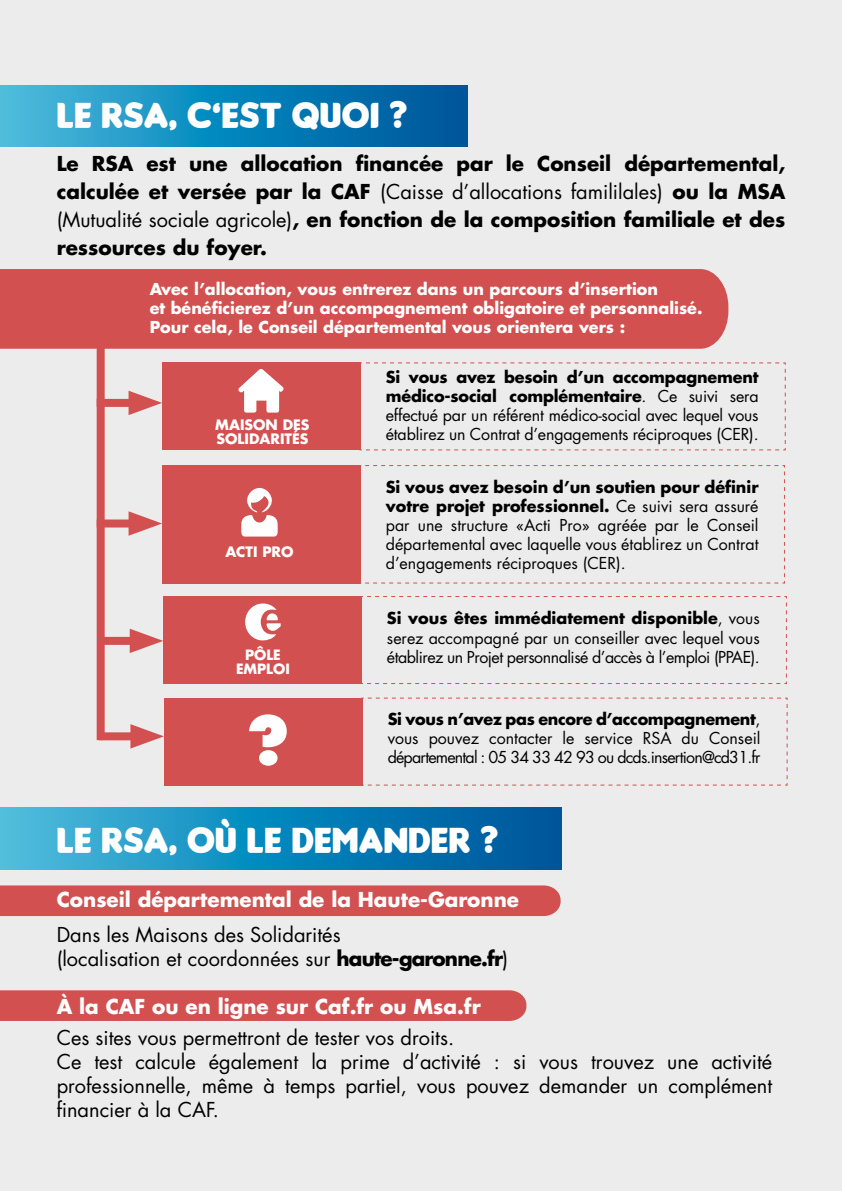
<style>
.page{position:relative;width:842px;height:1191px;background:#ececec}
.page>*{position:absolute;margin:0;border:0;box-sizing:border-box;transform-origin:0 0}
.t1{font:38px "Insaniburger with Cheese";letter-spacing:.01em;color:#fff}
.t2{font:20px/24px "Futura Std";color:#000}
.t3{font:700 20px/28px "Futura Std";color:#000;text-align:justify}
.t4{font:700 20px "Futura Std";color:#fff}
.t5{font:16px/19.2px "Futura Std";letter-spacing:-.01em;color:#000;text-align:justify}
.t6{font:700 16px/19.2px "Futura Std";color:#fff}
.t7{font:700 14px/14px "Futura Std";color:#fff}
.t8{font:700 13.8px/13.8px "Futura Std";color:#fff;text-align:center}
.s1{font-weight:400}
.s2{font-weight:700}
</style>
<div class="page">
<svg style="left:0;top:808px;width:562px;height:61px;background:#1587bb"></svg>
<div style="left:0;top:885px;width:561px;height:31px;background:#d35050"></div>
<div style="left:0;top:990px;width:526px;height:31px;background:#d35050"></div>
<div style="left:0;top:269px;width:728px;height:80px;background:#d35050"></div>
<svg style="left:0;top:85px;width:468px;height:61px;background:#1486bb"></svg>
<div style="left:162px;top:465px;width:198px;height:118px;background:#d35050"></div>
<div style="left:163px;top:596px;width:198px;height:88px;background:#d35050"></div>
<div style="left:162px;top:362px;width:198px;height:88px;background:#d35050"></div>
<svg style="left:359px;top:362px;width:427px;height:89px"></svg>
<svg style="left:238px;top:369px;width:46px;height:43px"></svg>
<svg style="left:245px;top:603px;width:36px;height:38px"></svg>
<svg style="left:241px;top:488px;width:37px;height:48px"></svg>
<svg style="left:361px;top:596px;width:426px;height:88px"></svg>
<svg style="left:358px;top:465px;width:427px;height:119px"></svg>
<div style="left:97px;top:330px;width:8px;height:410px;background:#d35050"></div>
<div style="left:97px;top:519px;width:45px;height:8px;background:#d35050"></div>
<svg style="left:129px;top:511px;width:33px;height:25px"></svg>
<div style="left:98px;top:637px;width:46px;height:8px;background:#d35050"></div>
<svg style="left:130px;top:628px;width:33px;height:25px"></svg>
<div style="left:97px;top:399px;width:45px;height:8px;background:#d35050"></div>
<svg style="left:129px;top:391px;width:33px;height:24px"></svg>
<div style="left:164px;top:697px;width:198px;height:88px;background:#d35050"></div>
<svg style="left:361px;top:697px;width:427px;height:89px"></svg>
<div style="left:99px;top:732px;width:45px;height:8px;background:#d35050"></div>
<svg style="left:130px;top:724px;width:34px;height:24px"></svg>
<svg style="left:249px;top:714px;width:38px;height:51px"></svg>
<h1 class="t1" style="left:57px;top:94px;width:258px">LE RSA, C’EST QUOI</h1>
<h1 class="t1" style="left:389px;top:94px;width:20px">?</h1>
<p class="t3" style="left:57px;top:149px;width:730px">Le RSA est une allocation financée par le Conseil départemental, calculée et versée par la CAF <span class="s1">(Caisse d’allocations famililales)</span> ou la MSA <span class="s1">(Mutualité sociale agricole)</span>, en fonction de la composition familiale et des ressources du foyer.</p>
<p class="t6" style="left:150px;top:279px;width:554px">Avec l’allocation, vous entrerez dans un parcours d’insertion<br>et bénéficierez d’un accompagnement obligatoire et personnalisé.<br>Pour cela, le Conseil départemental vous orientera vers :</p>
<p class="t7" style="left:215px;top:418px;width:96px">MAISON DES<br>SOLIDARITÉS</p>
<p class="t7" style="left:225px;top:545px;width:70px">ACTI PRO</p>
<p class="t8" style="left:236px;top:647px;width:55px">PÔLE<br>EMPLOI</p>
<p class="t5" style="left:386px;top:367px;width:374px"><span class="s2">Si vous avez besoin d’un accompagnement médico-social complémentaire</span>. Ce suivi sera effectué par un référent médico-social avec lequel vous établirez un Contrat d’engagements réciproques (CER).</p>
<p class="t5" style="left:386px;top:477px;width:374px"><span class="s2">Si vous avez besoin d’un soutien pour définir votre projet professionnel.</span> Ce suivi sera assuré par une structure «Acti Pro» agréée par le Conseil départemental avec laquelle vous établirez un Contrat d’engagements réciproques (CER).</p>
<p class="t5" style="left:387px;top:609px;width:374px"><span class="s2">Si vous êtes immédiatement disponible</span>, vous serez accompagné par un conseiller avec lequel vous établirez un Projet personnalisé d’accès à l’emploi (PPAE).</p>
<p class="t5" style="left:388px;top:709px;width:374px"><span class="s2">Si vous n’avez pas encore d’accompagnement</span>, vous pouvez contacter le service RSA du Conseil départemental : 05 34 33 42 93 ou dcds.insertion@cd31.fr</p>
<h1 class="t1" style="left:57px;top:818px;width:373px">LE RSA, OÙ LE DEMANDER</h1>
<h1 class="t1" style="left:480px;top:818px;width:20px">?</h1>
<p class="t4" style="left:57px;top:886px;width:464px">Conseil départemental de la Haute-Garonne</p>
<p class="t2" style="left:57px;top:922px;width:453px">Dans les Maisons des Solidarités<br>(localisation et coordonnées sur <span class="s2">haute-garonne.fr</span>)</p>
<p class="t4" style="left:57px;top:993px;width:426px">À la CAF ou en ligne sur Caf.fr ou Msa.fr</p>
<p class="t2" style="left:57px;top:1026px;width:717px">Ces sites vous permettront de tester vos droits.<br>Ce test calcule également la prime d’activité : si vous trouvez une activité professionnelle, même à temps partiel, vous pouvez demander un complément financier à la CAF.</p>
</div>
